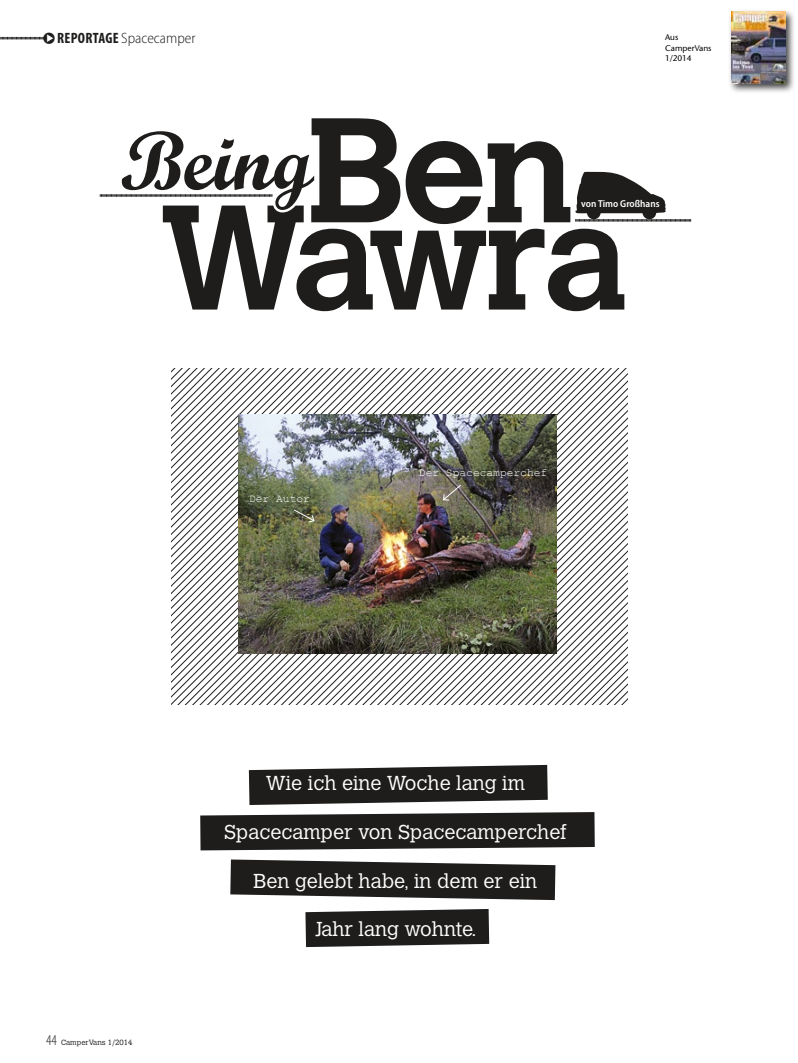
<style>
.page{position:relative;width:798px;height:1063px;background:#fff}
.page>*{position:absolute;margin:0;border:0;box-sizing:border-box;transform-origin:0 0}
.t1{font:700 147.5px "Calvert MT Std";letter-spacing:-.03em;color:#1e1d1c}
.t2{font:700 82.88px "Script MT Std";color:#1e1d1c}
.t3{font:300 20px "Calvert MT Std";color:#fff}
.t4{font:300 semi-condensed 15px "Myriad Pro";color:#1e1d1c}
.t5{font:11.25px "Courier New";color:#fff}
.t6{font:600 semi-condensed 10.12px "Myriad Pro";color:#fff}
.t7{font:500 8.25px/10.2px "Stone Sans Std";color:#000}
.t8{font:300 7.5px "Calvert MT Std";color:#1e1d1c}
.s1{font-weight:700;font-stretch:condensed}
.s2{font-family:"Myriad Pro";font-stretch:condensed;font-size:15px}
</style>
<div class="page">
<svg style="left:178px;top:405px;width:449px;height:299px"></svg>
<svg style="left:182px;top:409px;width:445px;height:295px"></svg>
<svg style="left:333px;top:591px;width:294px;height:113px"></svg>
<img style="left:238px;top:415px;width:318px;height:238px">
<svg style="left:249px;top:765px;width:298px;height:40px;background:#3a3938"></svg>
<svg style="left:200px;top:812px;width:394px;height:38px;background:#302f2e"></svg>
<svg style="left:230px;top:860px;width:325px;height:40px;background:#3b3a39"></svg>
<svg style="left:305px;top:909px;width:184px;height:38px;background:#31302f"></svg>
<svg style="left:293px;top:509px;width:21px;height:14px"></svg>
<svg style="left:443px;top:485px;width:18px;height:15px"></svg>
<svg style="left:100px;top:171px;width:591px;height:51px"></svg>
<div style="left:727px;top:8px;width:68px;height:86px;background:#000;opacity:.75"></div>
<img style="left:731px;top:12px;width:53px;height:72px">
<svg style="left:0;top:36px;width:47px;height:4px"></svg>
<p class="t4" style="left:57px;top:30px;width:140px"><span class="s1">REPORTAGE</span> Spacecamper</p>
<p class="t7" style="left:665px;top:32px;width:48px">Aus<br>CamperVans<br>1/2014</p>
<h1 class="t1" style="left:307px;top:77px;width:268px">Ben</h1>
<h2 class="t2" style="left:120px;top:110px;width:194px">Being</h2>
<p class="t6" style="left:581px;top:198px;width:80px">von Timo Großhans</p>
<h1 class="t1" style="left:158px;top:164px;width:473px">Wawra</h1>
<p class="t5" style="left:249px;top:491px;width:62px">Der Autor</p>
<p class="t5" style="left:419px;top:466px;width:130px">Der Spacecamperchef</p>
<p class="t8" style="left:46px;top:1038px;width:88px"><span class="s2">44</span> CamperVans 1/2014</p>
<p class="t3" style="left:266px;top:772px;width:260px">Wie ich eine Woche lang im</p>
<p class="t3" style="left:224px;top:820px;width:344px">Spacecamper von Spacecamperchef</p>
<p class="t3" style="left:253px;top:869px;width:285px">Ben gelebt habe, in dem er ein</p>
<p class="t3" style="left:315px;top:918px;width:163px">Jahr lang wohnte.</p>
</div>
